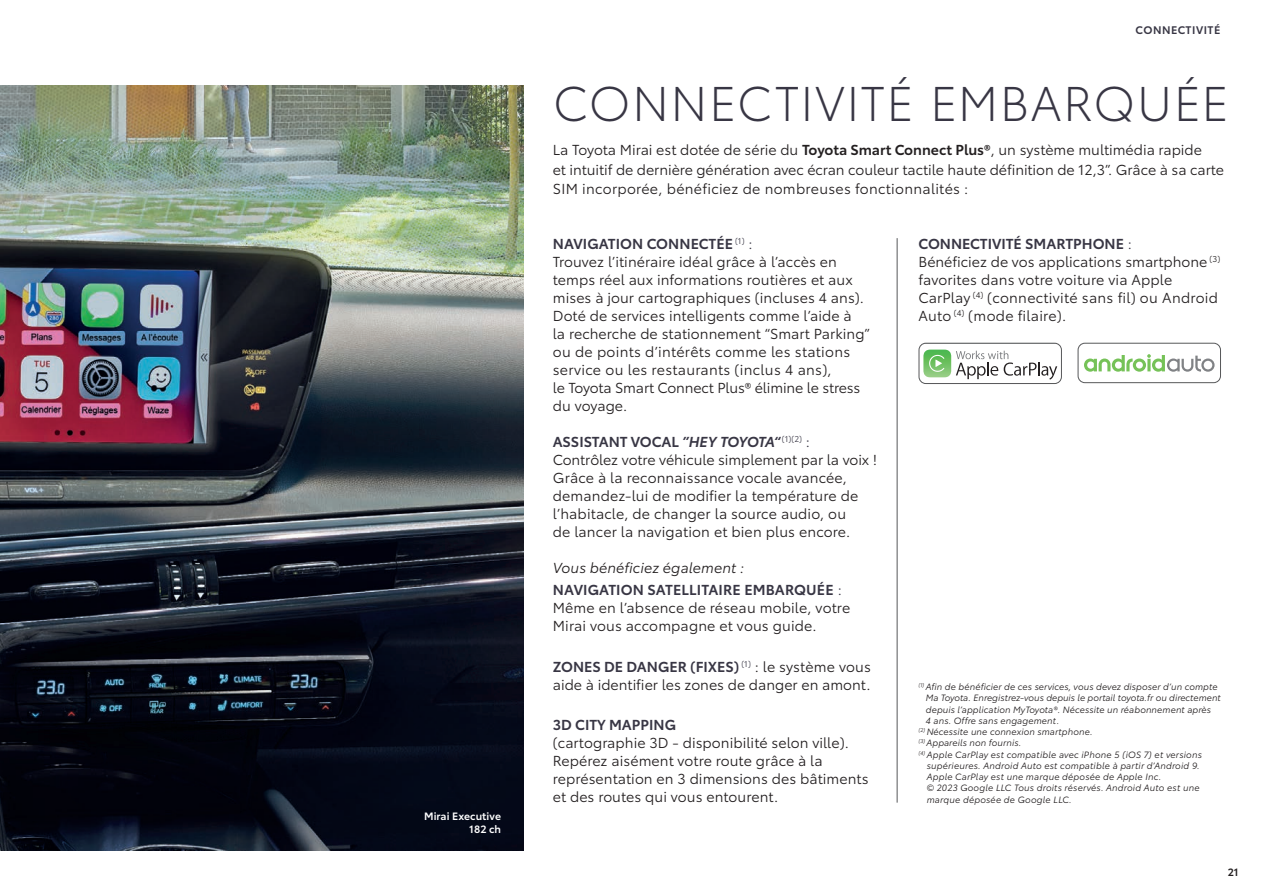
<style>
.page{position:relative;width:1263px;height:893px;background:#fff}
.page>*{position:absolute;margin:0;border:0;box-sizing:border-box;transform-origin:0 0}
.B_HEADLINE_RL{font:300 48px "Toyota Type";letter-spacing:.025em;color:#383644}
.t1{font:14.25px/18px "Toyota Type";letter-spacing:.005em;color:#231f20}
.t2{font:600 14.25px "Toyota Type";color:#383644}
.t3{font:italic 14.25px "Toyota Type";letter-spacing:.005em;color:#231f20}
.E_RUNNING_HEAD_BLACK{font:600 10.8px "Toyota Type";letter-spacing:.05em;color:#383644}
.H_FOOTNOTE_single_7pt_Black{font:600 10.5px "Toyota Type";letter-spacing:.01em;color:#fff}
.t4{font:600 10.5px "Toyota Type";color:#231f20}
.t5{font:italic 9px/11.2px "Toyota Type";letter-spacing:.01em;color:#231f20}
.s1{font-weight:600}
.s2{font-weight:400}
.s3{font-weight:600;color:#383644}
.s4{font-weight:600;font-style:italic;color:#383644}
.s5{color:#383644}
</style>
<div class="page">
<img style="left:0;top:85px;width:523px;height:765px">
<hr style="left:897px;top:238px;width:1px;height:565px;background:#57585a">
<svg style="left:1084px;top:354px;width:130px;height:18px"></svg>
<div style="left:1077px;top:343px;width:144px;height:40px;border:1px solid #57585a;border-radius:7px"></div>
<svg style="left:919px;top:343px;width:142px;height:40px"></svg>
<div style="left:918px;top:343px;width:144px;height:41px;border:1px solid #57585a;border-radius:7px"></div>
<p class="H_FOOTNOTE_single_7pt_Black" style="left:424px;top:808px;width:78px">Mirai Executive</p>
<p class="H_FOOTNOTE_single_7pt_Black" style="left:469px;top:822px;width:33px">182 ch</p>
<p class="E_RUNNING_HEAD_BLACK" style="left:1135px;top:22px;width:86px">CONNECTIVITÉ</p>
<p class="B_HEADLINE_RL" style="left:553px;top:69px;width:678px">CONNECTIVITÉ EMBARQUÉE</p>
<p class="t1" style="left:553px;top:139px;width:673px;line-height:19.5px">La Toyota Mirai est dotée de série du <span class="s1">Toyota Smart Connect Plus®</span>, un système multimédia rapide<br>et intuitif de dernière génération avec écran couleur tactile haute définition de 12,3”. Grâce à sa carte<br>SIM incorporée, bénéficiez de nombreuses fonctionnalités :</p>
<p class="t2" style="left:918px;top:233px;width:215px">CONNECTIVITÉ SMARTPHONE <span class="s2">:</span></p>
<p class="t1" style="left:918px;top:252px;width:303px">Bénéficiez de vos applications smartphone <sup>(3) </sup>favorites dans votre voiture via Apple CarPlay <sup>(4)</sup> (connectivité sans fil) ou Android Auto <sup>(4)</sup> (mode filaire).</p>
<p class="t2" style="left:553px;top:233px;width:201px">NAVIGATION CONNECTÉE <sup>(1)</sup> <span class="s2">:</span></p>
<p class="t1" style="left:553px;top:252px;width:319px">Trouvez l’itinéraire idéal grâce à l’accès en temps réel aux informations routières et aux mises à jour cartographiques (incluses 4 ans).<br>Doté de services intelligents comme l’aide à<br>la recherche de stationnement “Smart Parking” ou de points d’intérêts comme les stations service ou les restaurants (inclus 4 ans),<br>le Toyota Smart Connect Plus® élimine le stress du voyage.</p>
<p class="t1" style="left:553px;top:432px;width:326px"><span class="s3">ASSISTANT VOCAL</span> <span class="s4">”HEY TOYOTA“</span> <sup>(1)(2)</sup> <span class="s5">:<br></span>Contrôlez votre véhicule simplement par la voix !<br>Grâce à la reconnaissance vocale avancée, demandez-lui de modifier la température de l’habitacle, de changer la source audio, ou<br>de lancer la navigation et bien plus encore.</p>
<p class="t3" style="left:553px;top:557px;width:193px">Vous bénéficiez également :</p>
<p class="t2" style="left:553px;top:579px;width:291px">NAVIGATION SATELLITAIRE EMBARQUÉE <span class="s2">:</span></p>
<p class="t1" style="left:553px;top:598px;width:299px">Même en l’absence de réseau mobile, votre<br>Mirai vous accompagne et vous guide.</p>
<p class="t1" style="left:553px;top:657px;width:320px"><span class="s3">ZONES DE DANGER (FIXES)</span> <sup>(1)</sup> : le système vous aide à identifier les zones de danger en amont.</p>
<p class="t1" style="left:553px;top:715px;width:317px"><span class="s3">3D CITY MAPPING<br></span>(cartographie 3D - disponibilité selon ville).<br>Repérez aisément votre route grâce à la représentation en 3 dimensions des bâtiments et des routes qui vous entourent.</p>
<p class="t5" style="left:926px;top:680px;width:296px;text-indent:-7px"><sup>(1)</sup> Afin de bénéficier de ces services, vous devez disposer d’un compte Ma Toyota. Enregistrez-vous depuis le portail toyota.fr ou directement depuis l’application MyToyota®. Nécessite un réabonnement après<br>4 ans. Offre sans engagement.</p>
<p class="t5" style="left:918px;top:725px;width:176px"><sup>(2)</sup> Nécessite une connexion smartphone.</p>
<p class="t5" style="left:918px;top:737px;width:104px"><sup>(3)</sup> Appareils non fournis.</p>
<p class="t5" style="left:927px;top:748px;width:277px;text-indent:-8px"><sup>(4)</sup> Apple CarPlay est compatible avec iPhone 5 (iOS 7) et versions supérieures. Android Auto est compatible à partir d’Android 9.<br>Apple CarPlay est une marque déposée de Apple Inc.<br>© 2023 Google LLC Tous droits réservés. Android Auto est une marque déposée de Google LLC.</p>
<p class="t4" style="left:1228px;top:864px;width:12px">21</p>
</div>
